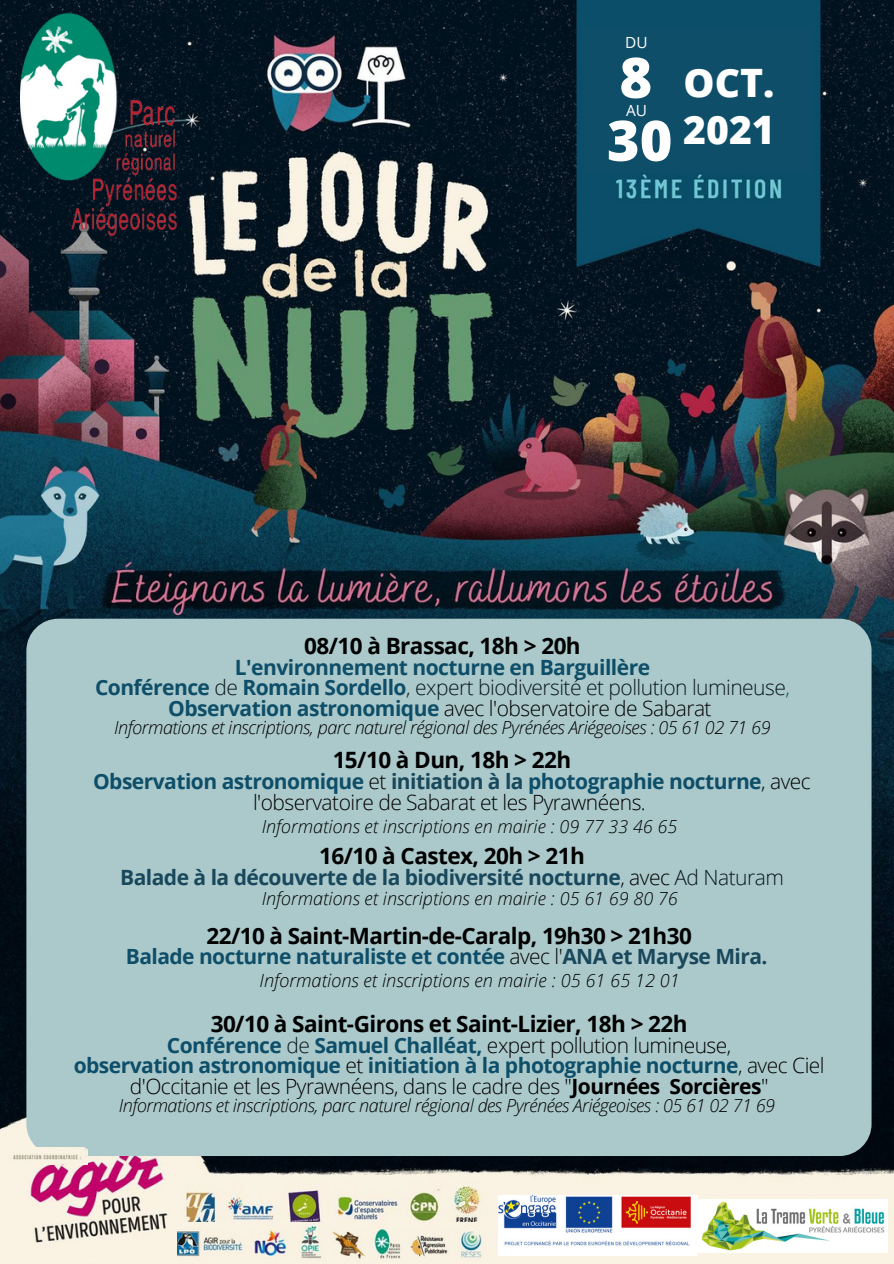
<style>
.page{position:relative;width:894px;height:1264px;background:#fff}
.page>*{position:absolute;margin:0;border:0;box-sizing:border-box;transform-origin:0 0}
.t1{font:800 55.95px "Open Sans";color:#fff}
.t2{font:800 39.15px "Open Sans";color:#fff}
.t3{font:700 22.5px "Open Sans";letter-spacing:-.025em;color:#000}
.t4{font:700 21px/20.2px "Open Sans";letter-spacing:-.025em;color:#0e4e68;text-align:center}
.t5{font:300 21px/20.2px "Open Sans";letter-spacing:-.025em;color:#000;text-align:center}
.t6{font:300 21px "Open Sans";letter-spacing:-.025em;color:#0a1721}
.t7{font:700 21px "Open Sans";letter-spacing:-.025em;color:#19475b}
.t8{font:italic 300 18.15px "Open Sans";color:#000}
.t9{font:italic 300 18px "Open Sans";letter-spacing:-.025em;color:#000}
.t10{font:italic 300 18px "Open Sans";color:#000}
.t11{font:15.3px "Open Sans";color:#fff}
.s1{font-weight:700;color:#0e4e68}
.s2{color:#0e4e68}
.s3{font-weight:700;color:#19475b}
.s4{font-weight:300;color:#000}
.s5{font-weight:300;color:#0a1721}
.s6{color:#19475b}
.s7{color:#000}
</style>
<div class="page">
<img style="left:0;top:0;width:893px;height:1263px">
<img style="left:20px;top:14px;width:157px;height:222px">
<div style="left:584px;top:29px;width:227px;height:143px;background:#0e4e68"></div>
<div style="left:26px;top:618px;width:845px;height:537px;background:#abc9cb"></div>
<img style="left:0;top:1147px;width:88px;height:17px">
<img style="left:698px;top:1199px;width:189px;height:53px">
<img style="left:498px;top:1195px;width:199px;height:60px">
<img style="left:177px;top:1175px;width:308px;height:47px">
<img style="left:177px;top:1222px;width:308px;height:41px">
<p class="t11" style="left:625px;top:32px;width:24px">DU</p>
<p class="t1" style="left:619px;top:38px;width:34px">8</p>
<p class="t2" style="left:683px;top:55px;width:92px">OCT.</p>
<p class="t2" style="left:683px;top:102px;width:93px">2021</p>
<p class="t11" style="left:626px;top:99px;width:22px">AU</p>
<p class="t1" style="left:606px;top:101px;width:67px">30</p>
<p class="t3" style="left:304px;top:629px;width:278px">08/10 à Brassac, 18h &gt; 20h</p>
<p class="t4" style="left:235px;top:656px;width:417px">L'environnement nocturne en Barguillère</p>
<p class="t6" style="left:95px;top:673px;width:696px"><span class="s1">Conférence</span> de <span class="s1">Romain Sordello</span>, expert biodiversité et pollution lumineuse<span class="s2">,</span></p>
<p class="t5" style="left:168px;top:697px;width:544px"><span class="s1">Observation astronomique</span> avec l'observatoire de Sabarat</p>
<p class="t9" style="left:114px;top:714px;width:657px">Informations et inscriptions, parc naturel régional des Pyrénées Ariégeoises : 05 61 02 71 69</p>
<p class="t3" style="left:332px;top:743px;width:240px">15/10 à Dun, 18h &gt; 22h</p>
<p class="t5" style="left:93px;top:771px;width:719px"><span class="s1">Observation astronomique</span> et <span class="s3">initiation à la</span> <span class="s1">photographie nocturne</span>, avec l'observatoire de Sabarat et les Pyrawnéens.</p>
<p class="t10" style="left:262px;top:813px;width:417px">Informations et inscriptions en mairie : 09 77 33 46 65</p>
<p class="t3" style="left:319px;top:840px;width:267px">16/10 à Castex, 20h &gt; 21h</p>
<p class="t7" style="left:120px;top:863px;width:665px">Balade à la découverte de la biodiversité nocturne<span class="s4">, avec</span> <span class="s5">Ad Naturam</span></p>
<p class="t10" style="left:262px;top:885px;width:417px">Informations et inscriptions en mairie : 05 61 69 80 76</p>
<p class="t3" style="left:206px;top:919px;width:486px">22/10 à Saint-Martin-de-Caralp, 19h30 &gt; 21h30</p>
<p class="t4" style="left:126px;top:945px;width:643px">Balade nocturne naturaliste et contée <span class="s4">avec l'</span><span class="s6">ANA et Maryse Mira.</span></p>
<p class="t8" style="left:259px;top:967px;width:421px">Informations et inscriptions en mairie : 05 61 65 12 01</p>
<p class="t3" style="left:211px;top:1007px;width:478px">30/10 à Saint-Girons et Saint-Lizier, 18h &gt; 22h</p>
<p class="t4" style="left:167px;top:1034px;width:565px">Conférence <span class="s5">de</span> Samuel Challéat, <span class="s4">expert pollution lumineuse,</span></p>
<p class="t4" style="left:74px;top:1055px;width:752px">observation astronomique <span class="s4">et</span> initiation à la photographie nocturne<span class="s4">, avec Ciel d'Occitanie et les Pyrawnéens, dans le cadre des "</span><span class="s7">Journées Sorcières</span><span class="s4">"</span></p>
<p class="t9" style="left:119px;top:1092px;width:657px">Informations et inscriptions, parc naturel régional des Pyrénées Ariégeoises : 05 61 02 71 69</p>
</div>
